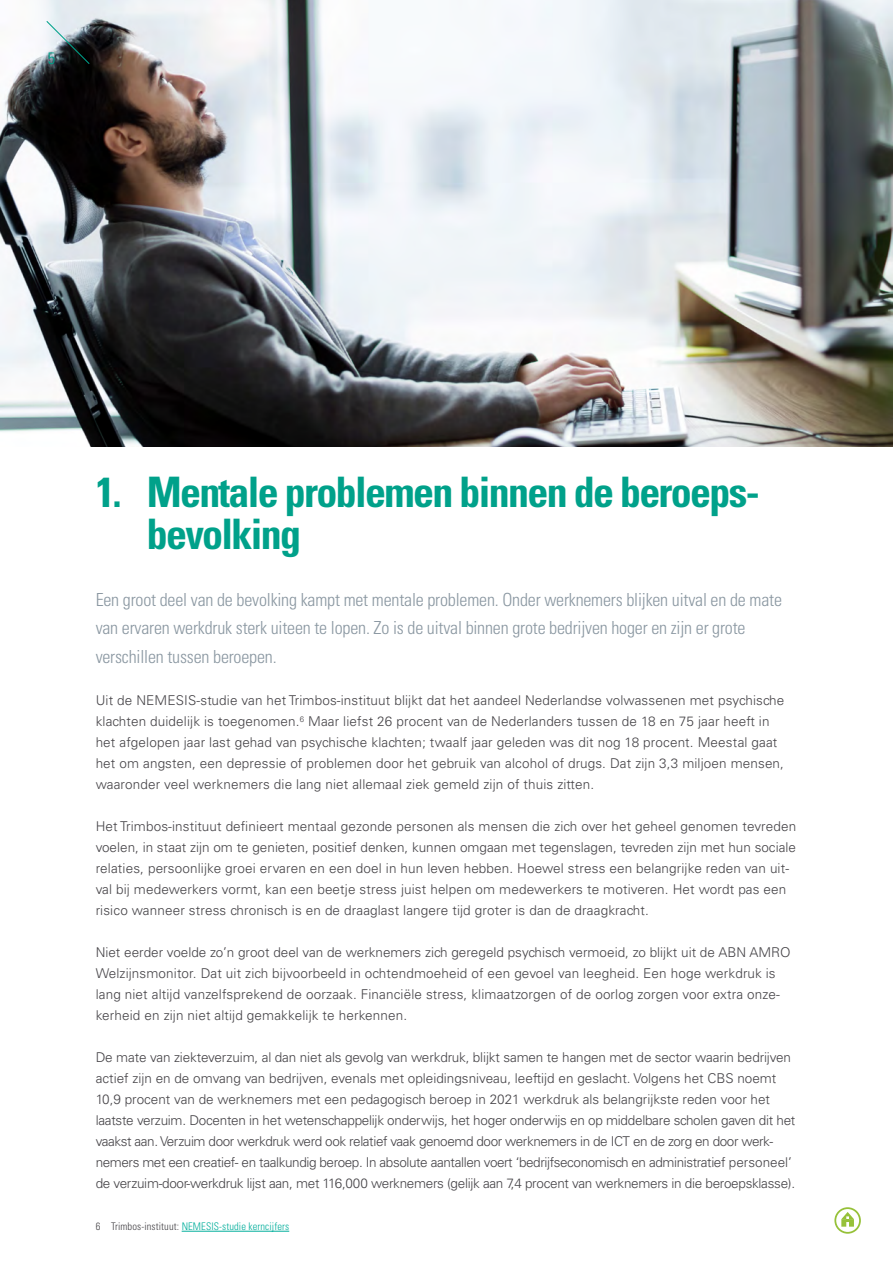
<style>
.page{position:relative;width:893px;height:1263px;background:#fff}
.page>*{position:absolute;margin:0;border:0;box-sizing:border-box;transform-origin:0 0}
.t1{font:700 condensed 42px/42px "Univers LT Std";letter-spacing:-.04em;color:#00a18a}
.t2{font:300 condensed 18px/28.5px "Univers LT Std";letter-spacing:-.01em;color:#8a97a1}
.t3{font:300 condensed 16.5px "Univers LT Std";color:#00a18a}
.t4{font:300 13.5px/21px "Univers LT Std";color:#454347}
.t5{font:300 13.5px/21px "Univers LT Std";letter-spacing:-.02em;color:#454347}
.t6{font:300 condensed 10.5px "Univers LT Std";letter-spacing:.01em;color:#00ae9b}
.s1{color:#454347}
</style>
<div class="page">
<hr style="left:182px;top:1231px;width:107px;height:1px;background:#00ae9b">
<img style="left:0;top:0;width:893px;height:446px">
<svg style="left:841px;top:1212px;width:13px;height:15px"></svg>
<div style="left:834px;top:1207px;width:27px;height:27px;border:2px solid #96c139;border-radius:50%"></div>
<svg style="left:45px;top:20px;width:46px;height:45px;background:#7a858a"></svg>
<p class="t3" style="left:48px;top:48px;width:9px">5</p>
<h1 class="t1" style="left:147px;top:471px;width:615px;text-indent:-51px">1. Mentale problemen binnen de beroeps&shy;bevolking</h1>
<p class="t2" style="left:96px;top:585px;width:688px">Een groot deel van de bevolking kampt met mentale problemen. Onder werknemers blijken uitval en de mate van ervaren werkdruk sterk uiteen te lopen. Zo is de uitval binnen grote bedrijven hoger en zijn er grote verschillen tussen beroepen.</p>
<p class="t4" style="left:96px;top:690px;width:690px">Uit de NEMESIS-studie van het Trimbos-instituut blijkt dat het aandeel Nederlandse volwassenen met psychische klachten duidelijk is toegenomen.<sup>6</sup> Maar liefst 26 procent van de Nederlanders tussen de 18 en 75 jaar heeft in het afgelopen jaar last gehad van psychische klachten; twaalf jaar geleden was dit nog 18 procent. Meestal gaat het om angsten, een depressie of problemen door het gebruik van alcohol of drugs. Dat zijn 3,3 miljoen mensen, waaronder veel werknemers die lang niet allemaal ziek gemeld zijn of thuis zitten.</p>
<p class="t4" style="left:96px;top:816px;width:702px">Het Trimbos-instituut definieert mentaal gezonde personen als mensen die zich over het geheel genomen tevreden voelen, in staat zijn om te genieten, positief denken, kunnen omgaan met tegenslagen, tevreden zijn met hun sociale relaties, persoonlijke groei ervaren en een doel in hun leven hebben. Hoewel stress een belangrijke reden van uit&shy;val bij medewerkers vormt, kan een beetje stress juist helpen om medewerkers te motiveren. Het wordt pas een risico wanneer stress chronisch is en de draaglast langere tijd groter is dan de draagkracht.</p>
<p class="t4" style="left:96px;top:942px;width:696px">Niet eerder voelde zo’n groot deel van de werknemers zich geregeld psychisch vermoeid, zo blijkt uit de ABN AMRO Welzijnsmonitor. Dat uit zich bijvoorbeeld in ochtendmoeheid of een gevoel van leegheid. Een hoge werkdruk is lang niet altijd vanzelfsprekend de oorzaak. Financiële stress, klimaatzorgen of de oorlog zorgen voor extra onze&shy;kerheid en zijn niet altijd gemakkelijk te herkennen.</p>
<p class="t5" style="left:96px;top:1047px;width:701px">De mate van ziekteverzuim, al dan niet als gevolg van werkdruk, blijkt samen te hangen met de sector waarin bedrijven actief zijn en de omvang van bedrijven, evenals met opleidingsniveau, leeftijd en geslacht. Volgens het CBS noemt 10,9 procent van de werknemers met een pedagogisch beroep in 2021 werkdruk als belangrijkste reden voor het laatste verzuim. Docenten in het wetenschappelijk onderwijs, het hoger onderwijs en op middelbare scholen gaven dit het vaakst aan. Verzuim door werkdruk werd ook relatief vaak genoemd door werknemers in de ICT en de zorg en door werk&shy;nemers met een creatief- en taalkundig beroep. In absolute aantallen voert ‘bedrijfseconomisch en administratief personeel’ de verzuim-door-werkdruk lijst aan, met 116,000 werknemers (gelijk aan 7,4 procent van werknemers in die beroepsklasse).</p>
<p class="t6" style="left:96px;top:1220px;width:195px"><span class="s1">6 Trimbos-instituut:</span> NEMESIS-studie kerncijfers</p>
</div>
